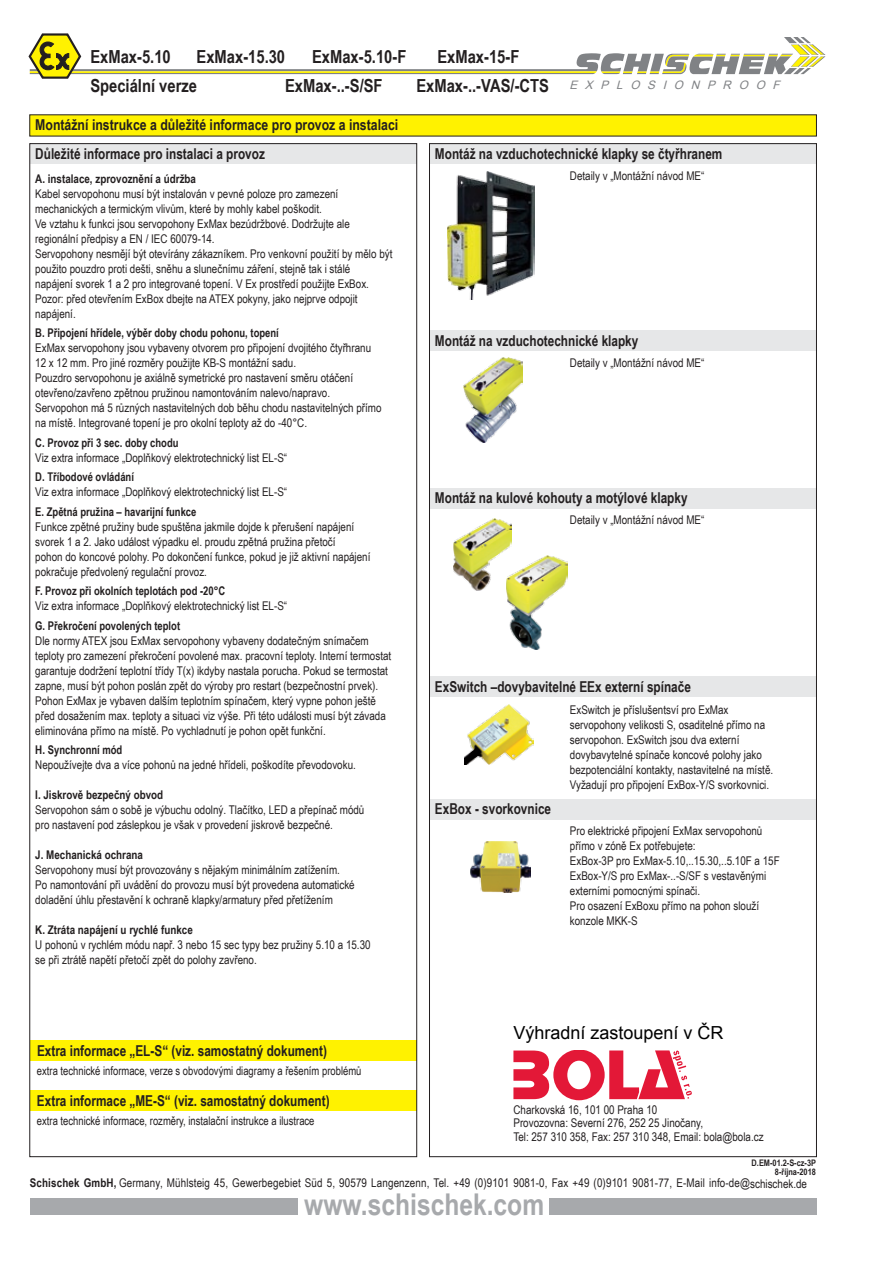
<style>
.page{position:relative;width:893px;height:1263px;background:#fff}
.page>*{position:absolute;margin:0;border:0;box-sizing:border-box;transform-origin:0 0}
.t1{font:700 30px "Arial Narrow";color:#a7a9ac}
.t2{font:700 18px "Arial Narrow";color:#231f20}
.t3{font:18px "Arial";color:#010101}
.t4{font:700 15px "Arial Narrow";color:#231f20;scale:.96 1}
.t5{font:700 15px "Arial Narrow";color:#231f20}
.t6{font:12px/15px "Arial Narrow";color:#231f20}
.t7{font:700 12px "Arial Narrow";color:#231f20;scale:.96 1}
.t8{font:12px "Arial Narrow";color:#231f20;scale:.96 1}
.t9{font:700 12px "Arial Narrow";color:#231f20}
.t10{font:italic 11.7px "Arial";color:#808285}
.t11{font:700 9px/9px "Arial Narrow";color:#231f20;text-align:right}
.s1{font-weight:700}
</style>
<div class="page">
<div style="left:30px;top:1198px;width:268px;height:17px;background:#a7a9ac"></div>
<div style="left:549px;top:1198px;width:267px;height:17px;background:#a7a9ac"></div>
<svg style="left:28px;top:33px;width:797px;height:46px"></svg>
<div style="left:29px;top:114px;width:788px;height:22px;background:#fff200"></div>
<div style="left:30px;top:144px;width:387px;height:20px;background:#e6e7e8"></div>
<div style="left:429px;top:330px;width:387px;height:21px;background:#e6e7e8"></div>
<div style="left:429px;top:488px;width:387px;height:21px;background:#e6e7e8"></div>
<div style="left:429px;top:144px;width:387px;height:20px;background:#e6e7e8"></div>
<div style="left:429px;top:677px;width:387px;height:20px;background:#e6e7e8"></div>
<div style="left:429px;top:799px;width:387px;height:21px;background:#e6e7e8"></div>
<div style="left:30px;top:1040px;width:387px;height:20px;background:#fff200"></div>
<div style="left:30px;top:1090px;width:387px;height:20px;background:#fff200"></div>
<img style="left:448px;top:172px;width:87px;height:128px">
<img style="left:464px;top:357px;width:59px;height:85px">
<img style="left:464px;top:705px;width:69px;height:59px">
<img style="left:453px;top:518px;width:58px;height:72px">
<img style="left:506px;top:556px;width:62px;height:93px">
<img style="left:471px;top:841px;width:60px;height:52px">
<svg style="left:513px;top:1050px;width:179px;height:50px"></svg>
<h2 class="t2" style="left:90px;top:43px;width:82px">ExMax-5.10</h2>
<h2 class="t2" style="left:197px;top:43px;width:90px">ExMax-15.30</h2>
<h2 class="t2" style="left:312px;top:43px;width:96px">ExMax-5.10-F</h2>
<h2 class="t2" style="left:437px;top:43px;width:84px">ExMax-15-F</h2>
<h2 class="t2" style="left:90px;top:72px;width:108px">Speciální verze</h2>
<h2 class="t2" style="left:285px;top:72px;width:99px">ExMax-..-S/SF</h2>
<h2 class="t2" style="left:416px;top:72px;width:134px">ExMax-..-VAS/-CTS</h2>
<p class="t5" style="left:35px;top:114px;width:364px">Montážní instrukce a důležité informace pro provoz a instalaci</p>
<p class="t10" style="left:569px;top:77px;width:216px">EXPLOSIONPROOF</p>
<p class="t4" style="left:35px;top:142px;width:241px">Důležité informace pro instalaci a provoz</p>
<p class="t9" style="left:35px;top:169px;width:162px">A. instalace, zprovoznění a údržba</p>
<p class="t6" style="left:35px;top:185px;width:359px">Kabel servopohonu musí být instalován v pevné poloze pro zamezení mechanických a termickým vlivům, které by mohly kabel poškodit.<br>Ve vztahu k funkci jsou servopohony ExMax bezúdržbové. Dodržujte ale regionální předpisy a EN / IEC 60079-14.<br>Servopohony nesmějí být otevírány zákazníkem. Pro venkovní použití by mělo být použito pouzdro proti dešti, sněhu a slunečnímu záření, stejně tak i stálé<br>napájení svorek 1 a 2 pro integrované topení. V Ex prostředí použijte ExBox.<br>Pozor: před otevřením ExBox dbejte na ATEX pokyny, jako nejprve odpojit napájení.</p>
<p class="t7" style="left:35px;top:324px;width:255px">B. Připojení hřídele, výběr doby chodu pohonu, topení</p>
<p class="t6" style="left:35px;top:340px;width:348px">ExMax servopohony jsou vybaveny otvorem pro připojení dvojitého čtyřhranu 12 x 12 mm. Pro jiné rozměry použijte KB-S montážní sadu.<br>Pouzdro servopohonu je axiálně symetrické pro nastavení směru otáčení otevřeno/zavřeno zpětnou pružinou namontováním nalevo/napravo.<br>Servopohon má 5 různých nastavitelných dob běhu chodu nastavitelných přímo na místě. Integrované topení je pro okolní teploty až do -40°C.</p>
<p class="t7" style="left:35px;top:433px;width:151px">C. Provoz při 3 sec. doby chodu</p>
<p class="t6" style="left:35px;top:449px;width:253px">Viz extra informace „Doplňkový elektrotechnický list EL-S“</p>
<p class="t7" style="left:35px;top:468px;width:104px">D. Tříbodové ovládání</p>
<p class="t6" style="left:35px;top:484px;width:253px">Viz extra informace „Doplňkový elektrotechnický list EL-S“</p>
<p class="t7" style="left:35px;top:502px;width:169px">E. Zpětná pružina – havarijní funkce</p>
<p class="t6" style="left:35px;top:518px;width:337px">Funkce zpětné pružiny bude spuštěna jakmile dojde k přerušení napájení svorek 1 a 2. Jako událost výpadku el. proudu zpětná pružina přetočí<br>pohon do koncové polohy. Po dokončení funkce, pokud je již aktivní napájení pokračuje předvolený regulační provoz.</p>
<p class="t7" style="left:35px;top:582px;width:199px">F. Provoz při okolních teplotách pod -20°C</p>
<p class="t6" style="left:35px;top:598px;width:253px">Viz extra informace „Doplňkový elektrotechnický list EL-S“</p>
<p class="t7" style="left:35px;top:616px;width:152px">G. Překročení povolených teplot</p>
<p class="t6" style="left:35px;top:632px;width:357px">Dle normy ATEX jsou ExMax servopohony vybaveny dodatečným snímačem teploty pro zamezení překročení povolené max. pracovní teploty. Interní termostat garantuje dodržení teplotní třídy T(x) ikdyby nastala porucha. Pokud se termostat zapne, musí být pohon poslán zpět do výroby pro restart (bezpečnostní prvek).<br>Pohon ExMax je vybaven dalším teplotním spínačem, který vypne pohon ještě před dosažením max. teploty a situaci viz výše. Při této události musí být závada eliminována přímo na místě. Po vychladnutí je pohon opět funkční.</p>
<p class="t9" style="left:35px;top:741px;width:89px">H. Synchronní mód</p>
<p class="t6" style="left:35px;top:757px;width:322px">Nepoužívejte dva a více pohonů na jedné hřídeli, poškodíte převodovoku.</p>
<p class="t9" style="left:35px;top:786px;width:129px">I. Jiskrově bezpečný obvod</p>
<p class="t6" style="left:35px;top:802px;width:331px">Servopohon sám o sobě je výbuchu odolný. Tlačítko, LED a přepínač módů pro nastavení pod záslepkou je však v provedení jiskrově bezpečné.</p>
<p class="t9" style="left:35px;top:846px;width:109px">J. Mechanická ochrana</p>
<p class="t6" style="left:35px;top:862px;width:321px">Servopohony musí být provozovány s nějakým minimálním zatížením.<br>Po namontování při uvádění do provozu musí být provedena automatické doladění úhlu přestavění k ochraně klapky/armatury před přetížením</p>
<p class="t9" style="left:35px;top:921px;width:159px">K. Ztráta napájení u rychlé funkce</p>
<p class="t6" style="left:35px;top:937px;width:337px">U pohonů v rychlém módu např. 3 nebo 15 sec typy bez pružiny 5.10 a 15.30 se při ztrátě napětí přetočí zpět do polohy zavřeno.</p>
<p class="t4" style="left:37px;top:1039px;width:304px">Extra informace „EL-S“ (viz. samostatný dokument)</p>
<p class="t8" style="left:37px;top:1062px;width:339px">extra technické informace, verze s obvodovými diagramy a řešením problémů</p>
<p class="t4" style="left:37px;top:1089px;width:306px">Extra informace „ME-S“ (viz. samostatný dokument)</p>
<p class="t8" style="left:37px;top:1112px;width:291px">extra technické informace, rozměry, instalační instrukce a ilustrace</p>
<p class="t4" style="left:435px;top:142px;width:301px">Montáž na vzduchotechnické klapky se čtyřhranem</p>
<p class="t6" style="left:570px;top:168px;width:136px">Detaily v „Montážní návod ME“</p>
<p class="t4" style="left:435px;top:329px;width:213px">Montáž na vzduchotechnické klapky</p>
<p class="t6" style="left:570px;top:355px;width:136px">Detaily v „Montážní návod ME“</p>
<p class="t4" style="left:435px;top:487px;width:265px">Montáž na kulové kohouty a motýlové klapky</p>
<p class="t6" style="left:570px;top:512px;width:136px">Detaily v „Montážní návod ME“</p>
<p class="t4" style="left:435px;top:675px;width:268px">ExSwitch –dovybavitelné EEx externí spínače</p>
<p class="t4" style="left:435px;top:798px;width:123px">ExBox - svorkovnice</p>
<p class="t6" style="left:570px;top:702px;width:205px">ExSwitch je příslušentsví pro ExMax servopohony velikosti S, osaditelné přímo na servopohon. ExSwitch jsou dva externí dovybavytelné spínače koncové polohy jako bezpotenciální kontakty, nastavitelné na místě.<br>Vyžadují pro připojení ExBox-Y/S svorkovnici.</p>
<p class="t6" style="left:570px;top:823px;width:211px">Pro elektrické připojení ExMax servopohonů přímo v zóně Ex potřebujete:<br>ExBox-3P pro ExMax-5.10,..15.30,..5.10F a 15F ExBox-Y/S pro ExMax-..-S/SF s vestavěnými externími pomocnými spínači.<br>Pro osazení ExBoxu přímo na pohon slouží konzole MKK-S</p>
<h2 class="t3" style="left:513px;top:1021px;width:212px">Výhradní zastoupení v ČR</h2>
<p class="t6" style="left:513px;top:1102px;width:252px;line-height:13.6px">Charkovská 16, 101 00 Praha 10<br>Provozovna: Severní 276, 252 25 Jinočany,<br>Tel: 257 310 358, Fax: 257 310 348, Email: bola@bola.cz</p>
<p class="t11" style="left:752px;top:1157px;width:66px">D.EM-01.2-S-cz-3P<br>8-října-2018</p>
<p class="t6" style="left:30px;top:1174px;width:779px"><span class="s1">Schischek GmbH,</span> Germany, Mühlsteig 45, Gewerbegebiet Süd 5, 90579 Langenzenn, Tel. +49 (0)9101 9081-0, Fax +49 (0)9101 9081-77, E-Mail info-de@schischek.de</p>
<h1 class="t1" style="left:304px;top:1181px;width:241px">www.schischek.com</h1>
</div>
